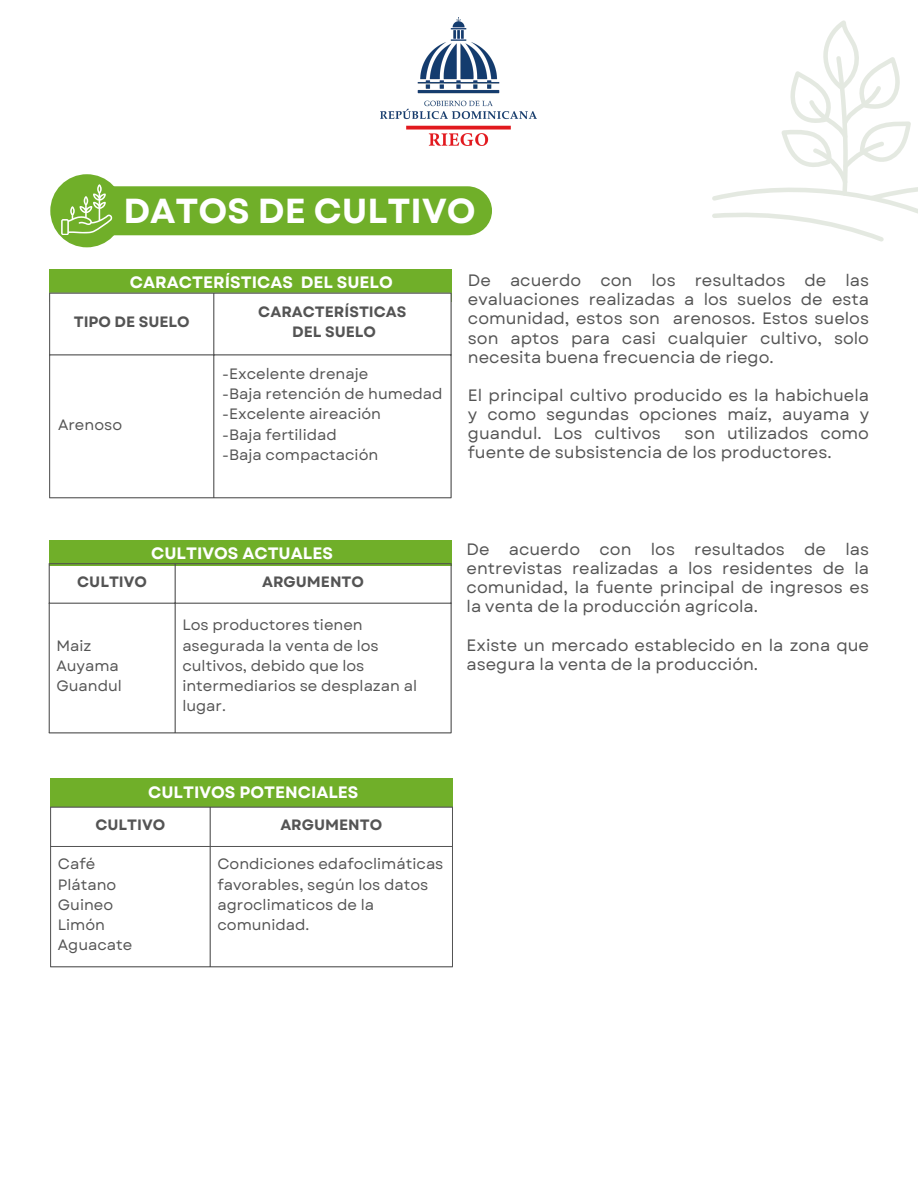
<style>
.page{position:relative;width:918px;height:1188px;background:#fff}
.page>*{position:absolute;margin:0;border:0;box-sizing:border-box;transform-origin:0 0}
.t1{font:700 34.65px "Garet";color:#fff}
.t2{font:16.5px/19.2px "Garet";color:#545454;text-align:justify}
.t3{font:700 16.5px "Garet";color:#fff}
.t4{font:15px/20.2px "Garet";color:#545454}
.t5{font:700 15px "Garet";color:#545454}
</style>
<div class="page">
<div style="left:50px;top:174px;width:73px;height:73px;background:#70af29;border-radius:50%"></div>
<div style="left:84px;top:186px;width:408px;height:49px;background:#70af29;border-radius:25px"></div>
<div style="left:49px;top:269px;width:402px;height:32px;background:#70af29"></div>
<svg style="left:50px;top:294px;width:401px;height:61px"></svg>
<hr style="left:49px;top:293px;width:1px;height:204px;background:#545454">
<hr style="left:213px;top:293px;width:1px;height:204px;background:#545454">
<hr style="left:451px;top:293px;width:1px;height:204px;background:#545454">
<hr style="left:49px;top:293px;width:402px;height:1px;background:#545454">
<hr style="left:49px;top:355px;width:402px;height:1px;background:#545454">
<hr style="left:49px;top:497px;width:402px;height:1px;background:#545454">
<img style="left:381px;top:17px;width:156px;height:129px">
<div style="left:49px;top:540px;width:402px;height:25px;background:#70af29"></div>
<hr style="left:49px;top:564px;width:1px;height:169px;background:#545454">
<hr style="left:175px;top:564px;width:1px;height:169px;background:#545454">
<hr style="left:451px;top:564px;width:1px;height:169px;background:#545454">
<hr style="left:49px;top:563px;width:402px;height:1px;background:#545454">
<hr style="left:49px;top:603px;width:402px;height:1px;background:#545454">
<hr style="left:49px;top:733px;width:402px;height:1px;background:#545454">
<svg style="left:61px;top:184px;width:52px;height:51px"></svg>
<svg style="left:712px;top:20px;width:206px;height:222px"></svg>
<div style="left:50px;top:778px;width:403px;height:29px;background:#70af29"></div>
<hr style="left:50px;top:807px;width:1px;height:160px;background:#545454">
<hr style="left:210px;top:807px;width:1px;height:160px;background:#545454">
<hr style="left:452px;top:807px;width:1px;height:160px;background:#545454">
<hr style="left:50px;top:807px;width:403px;height:1px;background:#545454">
<hr style="left:50px;top:846px;width:403px;height:1px;background:#545454">
<hr style="left:50px;top:967px;width:403px;height:1px;background:#545454">
<p class="t1" style="left:123px;top:186px;width:354px">DATOS DE CULTIVO</p>
<h2 class="t3" style="left:130px;top:270px;width:165px">CARACTERÍSTICAS</h2>
<p class="t3" style="left:301px;top:270px;width:94px">DEL SUELO</p>
<p class="t5" style="left:74px;top:311px;width:117px">TIPO DE SUELO</p>
<p class="t4" style="left:58px;top:414px;width:66px">Arenoso</p>
<p class="t5" style="left:258px;top:301px;width:150px">CARACTERÍSTICAS</p>
<h1 class="t5" style="left:292px;top:321px;width:85px">DEL SUELO</h1>
<h2 class="t4" style="left:222px;top:364px;width:148px">-Excelente drenaje</h2>
<p class="t4" style="left:222px;top:384px;width:222px">-Baja retención de humedad</p>
<p class="t4" style="left:222px;top:404px;width:160px">-Excelente aireación</p>
<p class="t4" style="left:222px;top:424px;width:116px">-Baja fertilidad</p>
<p class="t4" style="left:222px;top:445px;width:158px">-Baja compactación</p>
<p class="t2" style="left:468px;top:271px;width:403px">De acuerdo con los resultados de las evaluaciones realizadas a los suelos de esta comunidad, estos son arenosos. Estos suelos son aptos para casi cualquier cultivo, solo necesita buena frecuencia de riego.</p>
<p class="t2" style="left:468px;top:386px;width:403px">El principal cultivo producido es la habichuela y como segundas opciones maíz, auyama y guandul. Los cultivos</p>
<p class="t2" style="left:468px;top:424px;width:403px;text-indent:217px">son utilizados como fuente de subsistencia de los productores.</p>
<p class="t3" style="left:151px;top:541px;width:183px">CULTIVOS ACTUALES</p>
<p class="t5" style="left:77px;top:571px;width:71px">CULTIVO</p>
<p class="t5" style="left:262px;top:571px;width:103px">ARGUMENTO</p>
<p class="t4" style="left:56px;top:635px;width:36px">Maiz</p>
<p class="t4" style="left:56px;top:656px;width:64px">Auyama</p>
<p class="t4" style="left:56px;top:676px;width:67px">Guandul</p>
<p class="t4" style="left:182px;top:615px;width:236px">Los productores tienen asegurada la venta de los cultivos, debido que los intermediarios se desplazan al lugar.</p>
<p class="t2" style="left:467px;top:540px;width:404px">De acuerdo con los resultados de las entrevistas realizadas a los residentes de la comunidad, la fuente principal de ingresos es la venta de la producción agrícola.</p>
<p class="t2" style="left:467px;top:635px;width:404px">Existe un mercado establecido en la zona que asegura la venta de la producción.</p>
<p class="t3" style="left:148px;top:780px;width:212px">CULTIVOS POTENCIALES</p>
<p class="t5" style="left:95px;top:814px;width:71px">CULTIVO</p>
<h2 class="t5" style="left:280px;top:814px;width:103px">ARGUMENTO</h2>
<p class="t4" style="left:58px;top:854px;width:39px">Café</p>
<p class="t4" style="left:58px;top:874px;width:60px">Plátano</p>
<p class="t4" style="left:58px;top:894px;width:57px">Guineo</p>
<p class="t4" style="left:58px;top:915px;width:49px">Limón</p>
<p class="t4" style="left:58px;top:935px;width:76px">Aguacate</p>
<p class="t4" style="left:217px;top:854px;width:228px">Condiciones edafoclimáticas favorables, según los datos agroclimaticos de la comunidad.</p>
</div>
